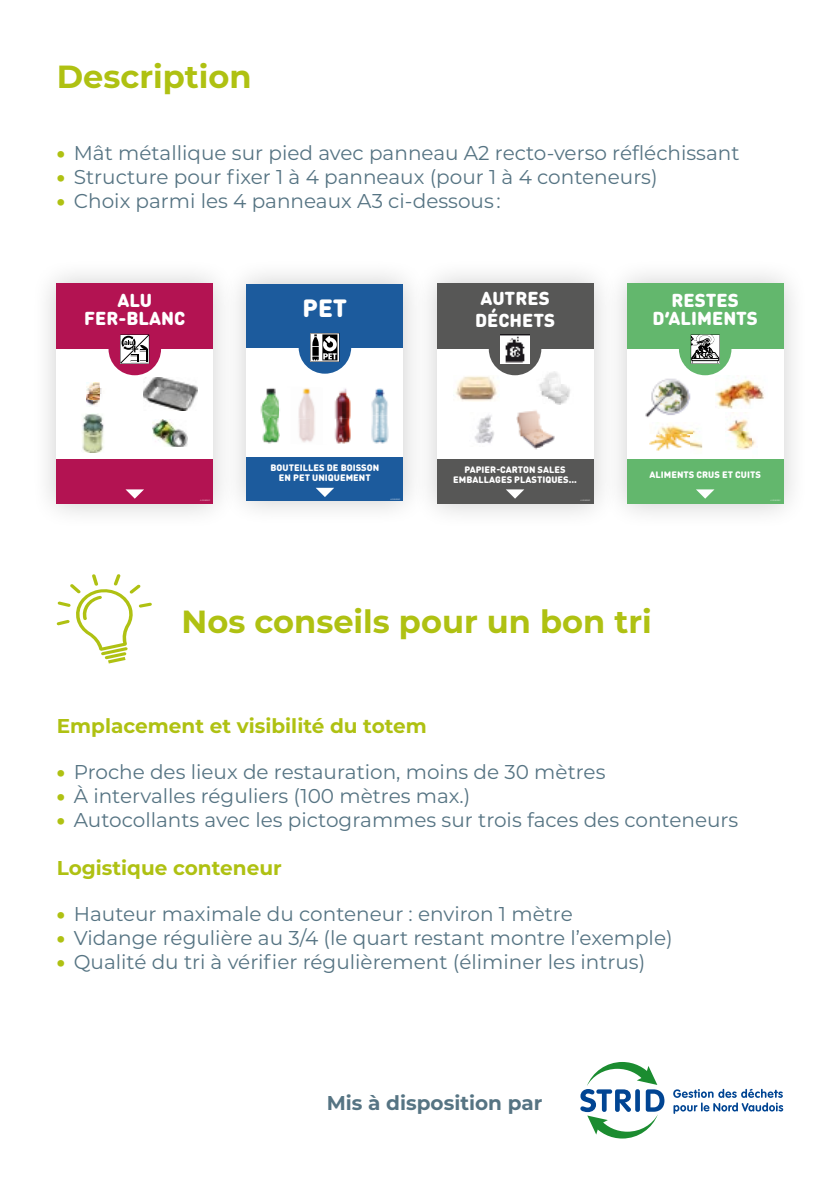
<style>
.page{position:relative;width:840px;height:1191px;background:#fff}
.page>*{position:absolute;margin:0;border:0;box-sizing:border-box;transform-origin:0 0}
.t1{font:700 32px "Montserrat";color:#afc112}
.t2{font:900 24.6px "DIN Round Pro";color:#fff}
.t3{font:20px "Montserrat";color:#567483}
.t4{font:700 20px "Montserrat";color:#afc112}
.t5{font:700 20px "Montserrat";color:#567483}
.t6{font:900 18.6px/18.6px "DIN Round Pro";color:#fff;text-align:center}
.t7{font:900 9.2px/10.2px "DIN Round Pro";letter-spacing:.005em;color:#fff;text-align:center}
.s1{font-weight:900;color:#afc112}
</style>
<div class="page">
<div style="left:221px;top:258px;width:207px;height:268px;background:#f4f4f4"></div>
<div style="left:247px;top:283px;width:156px;height:217px;background:#fff"></div>
<div style="left:247px;top:283px;width:156px;height:64px;background:#1c5b9d"></div>
<div style="left:298px;top:321px;width:53px;height:53px;background:#1c5b9d;border-radius:50%"></div>
<div style="left:247px;top:458px;width:156px;height:42px;background:#1c5b9d"></div>
<svg style="left:310px;top:333px;width:29px;height:29px"></svg>
<svg style="left:316px;top:488px;width:18px;height:9px"></svg>
<img style="left:260px;top:388px;width:20px;height:56px">
<img style="left:298px;top:388px;width:53px;height:31px">
<img style="left:320px;top:388px;width:2px;height:31px">
<img style="left:298px;top:418px;width:23px;height:25px">
<img style="left:334px;top:419px;width:17px;height:25px">
<img style="left:322px;top:388px;width:5px;height:31px">
<img style="left:371px;top:388px;width:18px;height:56px">
<div style="left:411px;top:258px;width:207px;height:271px;background:#000;opacity:.2"></div>
<div style="left:437px;top:283px;width:155px;height:221px;background:#fff"></div>
<div style="left:437px;top:283px;width:155px;height:66px;background:#575756"></div>
<div style="left:488px;top:323px;width:53px;height:52px;background:#575756;border-radius:50%"></div>
<div style="left:437px;top:459px;width:155px;height:45px;background:#575756"></div>
<img style="left:500px;top:334px;width:29px;height:29px">
<svg style="left:506px;top:489px;width:18px;height:10px"></svg>
<img style="left:453px;top:376px;width:44px;height:25px">
<svg style="left:539px;top:372px;width:31px;height:32px"></svg>
<img style="left:474px;top:415px;width:20px;height:29px">
<img style="left:516px;top:410px;width:38px;height:40px">
<div style="left:601px;top:258px;width:207px;height:271px;background:#000;opacity:.2"></div>
<div style="left:626px;top:283px;width:156px;height:221px;background:#fff"></div>
<div style="left:626px;top:283px;width:156px;height:66px;background:#63b76d"></div>
<div style="left:678px;top:323px;width:53px;height:52px;background:#63b76d;border-radius:50%"></div>
<div style="left:626px;top:459px;width:156px;height:45px;background:#63b76d"></div>
<svg style="left:696px;top:489px;width:18px;height:10px"></svg>
<img style="left:688px;top:429px;width:13px;height:21px">
<img style="left:649px;top:433px;width:39px;height:18px">
<img style="left:727px;top:419px;width:29px;height:31px">
<img style="left:645px;top:378px;width:35px;height:40px">
<img style="left:680px;top:381px;width:11px;height:32px">
<svg style="left:685px;top:334px;width:34px;height:38px"></svg>
<img style="left:657px;top:424px;width:34px;height:9px">
<img style="left:715px;top:379px;width:49px;height:29px">
<div style="left:31px;top:258px;width:207px;height:271px;background:#000;opacity:.2"></div>
<div style="left:57px;top:283px;width:156px;height:221px;background:#fff"></div>
<div style="left:57px;top:283px;width:156px;height:66px;background:#b31352"></div>
<div style="left:108px;top:323px;width:53px;height:52px;background:#b31352;border-radius:50%"></div>
<div style="left:57px;top:459px;width:156px;height:45px;background:#b31352"></div>
<svg style="left:125px;top:489px;width:19px;height:10px"></svg>
<svg style="left:120px;top:334px;width:29px;height:29px"></svg>
<svg style="left:86px;top:382px;width:16px;height:24px"></svg>
<img style="left:153px;top:419px;width:34px;height:28px">
<img style="left:143px;top:377px;width:54px;height:34px">
<img style="left:82px;top:414px;width:22px;height:38px">
<svg style="left:57px;top:574px;width:95px;height:89px"></svg>
<svg style="left:673px;top:1088px;width:109px;height:25px"></svg>
<svg style="left:580px;top:1062px;width:84px;height:76px"></svg>
<h1 class="t1" style="left:57px;top:53px;width:196px">Description</h1>
<p class="t3" style="left:57px;top:139px;width:684px"><span class="s1">•</span> Mât métallique sur pied avec panneau A2 recto-verso réfléchissant</p>
<p class="t3" style="left:57px;top:163px;width:602px"><span class="s1">•</span> Structure pour fixer 1 à 4 panneaux (pour 1 à 4 conteneurs)</p>
<p class="t3" style="left:57px;top:187px;width:445px"><span class="s1">•</span> Choix parmi les 4 panneaux A3 ci-dessous :</p>
<p class="t6" style="left:84px;top:290px;width:103px">ALU<br>FER-BLANC</p>
<p class="t2" style="left:302px;top:289px;width:46px">PET</p>
<p class="t7" style="left:270px;top:462px;width:110px">BOUTEILLES DE BOISSON<br>EN PET UNIQUEMENT</p>
<p class="t6" style="left:475px;top:286px;width:81px;line-height:22.2px;text-align:left">AUTRES<br>DÉCHETS</p>
<p class="t7" style="left:453px;top:464px;width:125px">PAPIER-CARTON SALES<br>EMBALLAGES PLASTIQUES...</p>
<p class="t6" style="left:652px;top:290px;width:107px">RESTES<br>D’ALIMENTS</p>
<p class="t7" style="left:649px;top:469px;width:113px">ALIMENTS CRUS ET CUITS</p>
<h1 class="t1" style="left:181px;top:598px;width:471px">Nos conseils pour un bon tri</h1>
<p class="t4" style="left:57px;top:712px;width:371px">Emplacement et visibilité du totem</p>
<p class="t3" style="left:57px;top:758px;width:550px"><span class="s1">•</span> Proche des lieux de restauration, moins de 30 mètres</p>
<p class="t3" style="left:57px;top:782px;width:415px"><span class="s1">•</span> À intervalles réguliers (100 mètres max.)</p>
<p class="t3" style="left:57px;top:806px;width:682px"><span class="s1">•</span> Autocollants avec les pictogrammes sur trois faces des conteneurs</p>
<p class="t4" style="left:57px;top:853px;width:226px">Logistique conteneur</p>
<p class="t3" style="left:57px;top:900px;width:517px"><span class="s1">•</span> Hauteur maximale du conteneur : environ 1 mètre</p>
<p class="t3" style="left:57px;top:924px;width:617px"><span class="s1">•</span> Vidange régulière au 3/4 (le quart restant montre l’exemple)</p>
<p class="t3" style="left:57px;top:948px;width:589px"><span class="s1">•</span> Qualité du tri à vérifier régulièrement (éliminer les intrus)</p>
<p class="t5" style="left:326px;top:1088px;width:217px">Mis à disposition par</p>
</div>
